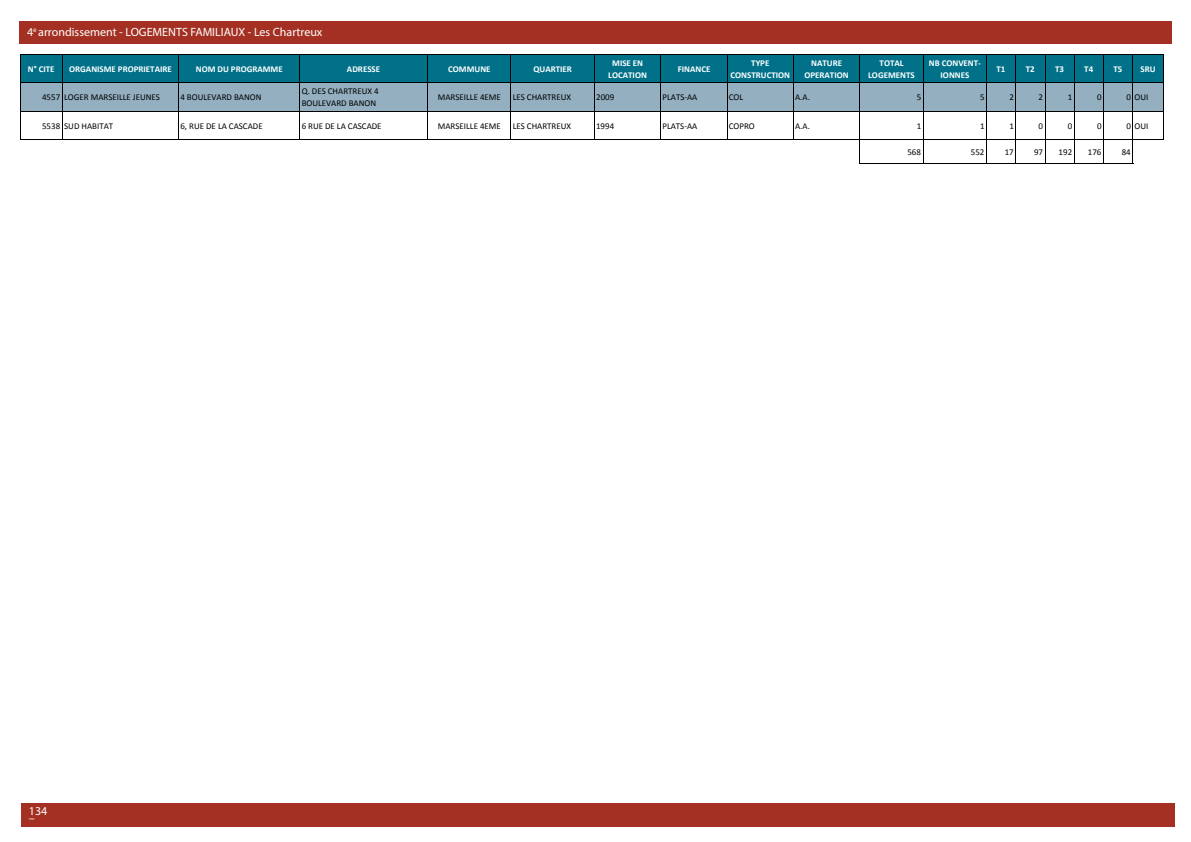
<style>
.page{position:relative;width:1191px;height:842px;background:#fff}
.page>*{position:absolute;margin:0;border:0;box-sizing:border-box;transform-origin:0 0}
.t1{font:12px "Myriad Pro";color:#fff}
.t2{font:8.9px/11.8px "Calibri";color:#000}
.t3{font:700 8.9px/11.8px "Calibri";color:#fff;text-align:center}
</style>
<div class="page">
<div style="left:21px;top:803px;width:1153px;height:23px;background:#a33022"></div>
<div style="left:19px;top:24px;width:1152px;height:20px;background:#a33022"></div>
<div style="left:19px;top:21px;width:1152px;height:20px;background:#a33022"></div>
<div style="left:21px;top:55px;width:1142px;height:28px;background:#007189"></div>
<svg style="left:20px;top:55px;width:1px;height:28px"></svg>
<svg style="left:62px;top:55px;width:1px;height:28px"></svg>
<svg style="left:178px;top:55px;width:1px;height:28px"></svg>
<svg style="left:299px;top:55px;width:1px;height:28px"></svg>
<svg style="left:427px;top:55px;width:1px;height:28px"></svg>
<svg style="left:510px;top:55px;width:1px;height:28px"></svg>
<svg style="left:594px;top:55px;width:1px;height:28px"></svg>
<svg style="left:660px;top:55px;width:1px;height:28px"></svg>
<svg style="left:793px;top:55px;width:1px;height:28px"></svg>
<svg style="left:859px;top:55px;width:1px;height:28px"></svg>
<svg style="left:986px;top:55px;width:1px;height:28px"></svg>
<svg style="left:1015px;top:55px;width:1px;height:28px"></svg>
<svg style="left:1074px;top:55px;width:1px;height:28px"></svg>
<svg style="left:1103px;top:55px;width:1px;height:28px"></svg>
<svg style="left:1132px;top:55px;width:1px;height:28px"></svg>
<svg style="left:1163px;top:55px;width:1px;height:28px"></svg>
<hr style="left:20px;top:54px;width:1143px;height:1px;background:#000">
<div style="left:21px;top:83px;width:1142px;height:29px;background:#93afc0"></div>
<hr style="left:859px;top:83px;width:1px;height:57px;background:#000">
<hr style="left:922px;top:83px;width:1px;height:57px;background:#000">
<hr style="left:986px;top:83px;width:1px;height:57px;background:#000">
<hr style="left:1015px;top:83px;width:1px;height:57px;background:#000">
<hr style="left:1044px;top:83px;width:1px;height:57px;background:#000">
<hr style="left:1074px;top:83px;width:1px;height:57px;background:#000">
<hr style="left:1103px;top:83px;width:1px;height:57px;background:#000">
<hr style="left:1132px;top:83px;width:1px;height:57px;background:#000">
<hr style="left:20px;top:83px;width:1px;height:57px;background:#000">
<hr style="left:62px;top:83px;width:1px;height:57px;background:#000">
<hr style="left:178px;top:83px;width:1px;height:57px;background:#000">
<hr style="left:299px;top:83px;width:1px;height:57px;background:#000">
<hr style="left:427px;top:83px;width:1px;height:57px;background:#000">
<hr style="left:510px;top:83px;width:1px;height:57px;background:#000">
<hr style="left:594px;top:83px;width:1px;height:57px;background:#000">
<hr style="left:660px;top:83px;width:1px;height:57px;background:#000">
<hr style="left:726px;top:83px;width:1px;height:57px;background:#000">
<hr style="left:793px;top:83px;width:1px;height:57px;background:#000">
<svg style="left:859px;top:141px;width:1px;height:23px"></svg>
<svg style="left:986px;top:141px;width:1px;height:22px"></svg>
<svg style="left:1015px;top:141px;width:1px;height:22px"></svg>
<svg style="left:1074px;top:141px;width:1px;height:22px"></svg>
<svg style="left:1103px;top:141px;width:1px;height:22px"></svg>
<svg style="left:1132px;top:141px;width:1px;height:22px"></svg>
<hr style="left:1163px;top:83px;width:1px;height:57px;background:#000">
<hr style="left:21px;top:83px;width:1142px;height:1px;background:#000">
<hr style="left:21px;top:111px;width:1142px;height:1px;background:#000">
<hr style="left:20px;top:140px;width:1143px;height:1px;background:#000">
<hr style="left:860px;top:163px;width:273px;height:1px;background:#000">
<h1 class="t1" style="left:27px;top:24px;width:297px">4<sup>e</sup> arrondissement - LOGEMENTS FAMILIAUX - Les Chartreux</h1>
<p class="t3" style="left:28px;top:63px;width:28px">N° CITE</p>
<p class="t3" style="left:69px;top:63px;width:104px">ORGANISME PROPRIETAIRE</p>
<p class="t3" style="left:196px;top:63px;width:88px">NOM DU PROGRAMME</p>
<p class="t3" style="left:347px;top:63px;width:35px">ADRESSE</p>
<p class="t3" style="left:448px;top:63px;width:44px">COMMUNE</p>
<p class="t3" style="left:533px;top:63px;width:40px">QUARTIER</p>
<p class="t3" style="left:608px;top:57px;width:40px">MISE EN<br>LOCATION</p>
<p class="t3" style="left:678px;top:63px;width:34px">FINANCE</p>
<p class="t3" style="left:730px;top:57px;width:61px">TYPE<br>CONSTRUCTION</p>
<p class="t3" style="left:804px;top:57px;width:46px">NATURE<br>OPERATION</p>
<p class="t3" style="left:868px;top:57px;width:48px">TOTAL<br>LOGEMENTS</p>
<p class="t3" style="left:928px;top:57px;width:54px">NB CONVENT-<br>IONNES</p>
<p class="t3" style="left:996px;top:63px;width:10px">T1</p>
<p class="t3" style="left:1025px;top:63px;width:10px">T2</p>
<p class="t3" style="left:1055px;top:63px;width:10px">T3</p>
<p class="t3" style="left:1084px;top:63px;width:10px">T4</p>
<p class="t3" style="left:1113px;top:63px;width:10px">T5</p>
<p class="t3" style="left:1140px;top:63px;width:17px">SRU</p>
<p class="t2" style="left:42px;top:91px;width:119px">4557 LOGER MARSEILLE JEUNES</p>
<p class="t2" style="left:180px;top:91px;width:83px">4 BOULEVARD BANON</p>
<p class="t2" style="left:302px;top:85px;width:78px">Q. DES CHARTREUX 4<br>BOULEVARD BANON</p>
<p class="t2" style="left:438px;top:91px;width:65px">MARSEILLE 4EME</p>
<p class="t2" style="left:513px;top:91px;width:60px">LES CHARTREUX</p>
<p class="t2" style="left:596px;top:91px;width:20px">2009</p>
<p class="t2" style="left:662px;top:91px;width:36px">PLATS-AA</p>
<p class="t2" style="left:729px;top:91px;width:16px">COL</p>
<p class="t2" style="left:795px;top:91px;width:16px">A.A.</p>
<p class="t2" style="left:916px;top:91px;width:6px">5</p>
<p class="t2" style="left:980px;top:91px;width:6px">5</p>
<p class="t2" style="left:1009px;top:91px;width:6px">2</p>
<p class="t2" style="left:1038px;top:91px;width:6px">2</p>
<p class="t2" style="left:1067px;top:91px;width:6px">1</p>
<p class="t2" style="left:1097px;top:91px;width:6px">0</p>
<p class="t2" style="left:1126px;top:91px;width:24px">0 OUI</p>
<p class="t2" style="left:42px;top:120px;width:73px">5538 SUD HABITAT</p>
<p class="t2" style="left:180px;top:120px;width:84px">6, RUE DE LA CASCADE</p>
<p class="t2" style="left:302px;top:120px;width:81px">6 RUE DE LA CASCADE</p>
<p class="t2" style="left:438px;top:120px;width:65px">MARSEILLE 4EME</p>
<p class="t2" style="left:513px;top:120px;width:60px">LES CHARTREUX</p>
<p class="t2" style="left:596px;top:120px;width:20px">1994</p>
<p class="t2" style="left:662px;top:120px;width:36px">PLATS-AA</p>
<p class="t2" style="left:729px;top:120px;width:28px">COPRO</p>
<p class="t2" style="left:795px;top:120px;width:16px">A.A.</p>
<p class="t2" style="left:916px;top:120px;width:6px">1</p>
<p class="t2" style="left:980px;top:120px;width:6px">1</p>
<p class="t2" style="left:1009px;top:120px;width:6px">1</p>
<p class="t2" style="left:1038px;top:120px;width:6px">0</p>
<p class="t2" style="left:1067px;top:120px;width:6px">0</p>
<p class="t2" style="left:1097px;top:120px;width:6px">0</p>
<p class="t2" style="left:1126px;top:120px;width:24px">0 OUI</p>
<p class="t2" style="left:907px;top:146px;width:15px">568</p>
<p class="t2" style="left:971px;top:146px;width:15px">552</p>
<p class="t2" style="left:1004px;top:146px;width:11px">17</p>
<p class="t2" style="left:1034px;top:146px;width:11px">97</p>
<p class="t2" style="left:1058px;top:146px;width:15px">192</p>
<p class="t2" style="left:1087px;top:146px;width:15px">176</p>
<p class="t2" style="left:1121px;top:146px;width:11px">84</p>
<h1 class="t1" style="left:27px;top:27px;width:280px">3<sup>ème</sup> arrondissement - LOGEMENTS FAMILIAUX - ZOOM 1</h1>
<h1 class="t1" style="left:29px;top:804px;width:20px">134</h1>
<h1 class="t1" style="left:29px;top:811px;width:7px">–</h1>
</div>
